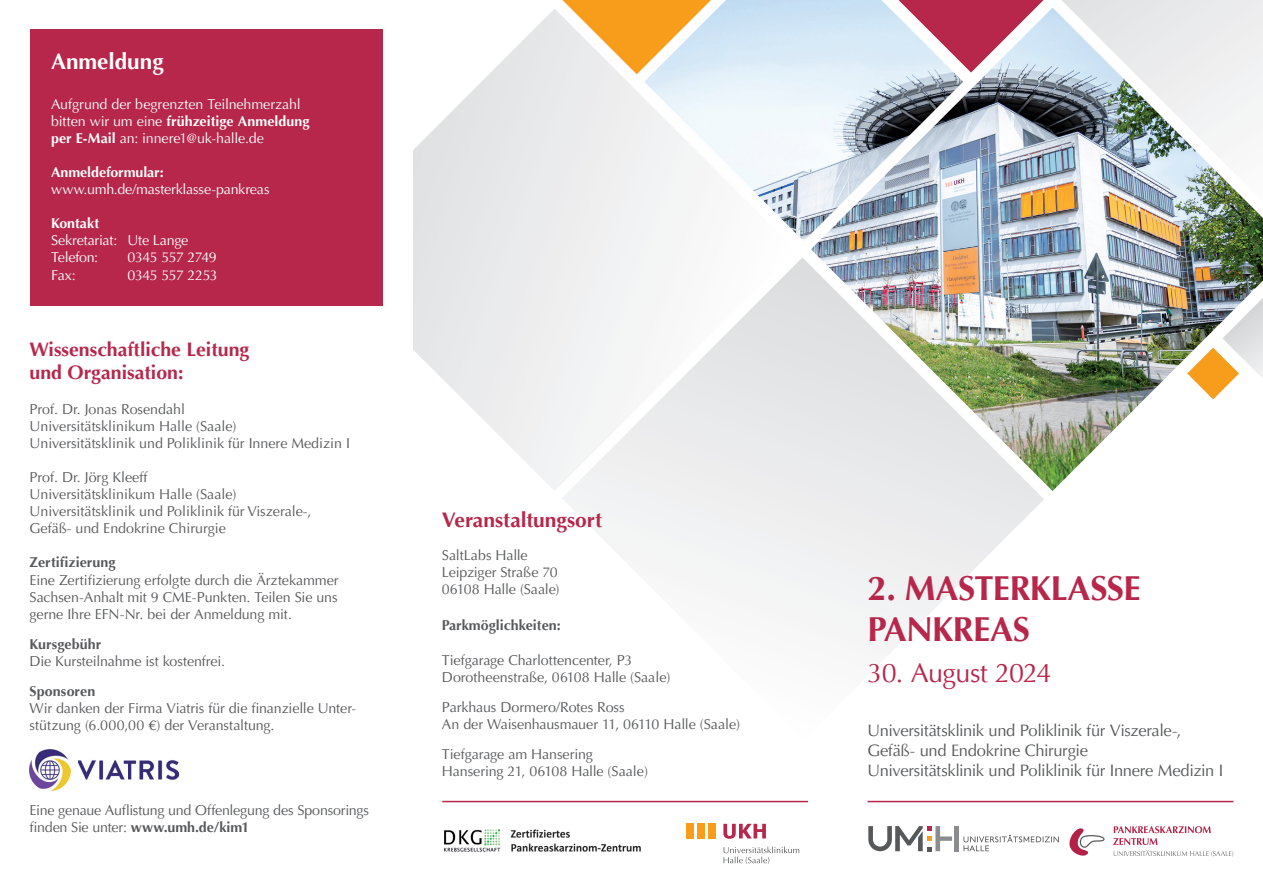
<style>
.page{position:relative;width:1263px;height:893px;background:#fff}
.page>*{position:absolute;margin:0;border:0;box-sizing:border-box;transform-origin:0 0}
.t1{font:700 34.5px/41.4px "Optima LT";letter-spacing:-.02em;color:#b6274b}
.t2{font:27px "Optima LT";letter-spacing:-.03em;color:#b6274b}
.t3{font:700 22.5px "Optima LT";color:#fff}
.t4{font:700 21px "Optima LT";letter-spacing:-.005em;color:#b6274b}
.t5{font:700 19.5px/23.4px "Optima LT";color:#b6274b}
.t6{font:16.5px/19.8px "Optima LT";letter-spacing:-.025em;color:#57585a}
.t7{font:14.25px/17.1px "Optima LT";color:#57585a}
.t8{font:14.25px/17.1px "Optima LT";letter-spacing:-.01em;color:#fff}
.t9{font:700 14.25px "Optima LT";color:#57585a}
.t10{font:700 14.25px "Optima LT";letter-spacing:-.005em;color:#fff}
.t11{font:14.25px "Optima LT";letter-spacing:-.045em;color:#fff}
.t12{font:14.25px "Optima LT";letter-spacing:-.04em;color:#fff}
.s1{font-weight:700}
</style>
<div class="page">
<svg style="left:313px;top:9px;width:331px;height:481px"></svg>
<svg style="left:562px;top:257px;width:482px;height:385px"></svg>
<hr style="left:867px;top:801px;width:366px;height:1px;background:#b6274b">
<hr style="left:442px;top:801px;width:366px;height:1px;background:#b6274b">
<svg style="left:723px;top:824px;width:43px;height:15px"></svg>
<svg style="left:723px;top:846px;width:76px;height:18px"></svg>
<div style="left:708px;top:824px;width:8px;height:14px;background:#f89c1c"></div>
<div style="left:697px;top:824px;width:8px;height:14px;background:#f89c1c"></div>
<div style="left:686px;top:824px;width:8px;height:14px;background:#f89c1c"></div>
<img style="left:644px;top:0;width:619px;height:491px">
<div style="left:239px;top:30px;width:173px;height:448px;background:#fff"></div>
<div style="left:30px;top:30px;width:353px;height:276px;background:#b6274b"></div>
<svg style="left:562px;top:0;width:149px;height:74px"></svg>
<svg style="left:1113px;top:826px;width:120px;height:31px"></svg>
<svg style="left:1069px;top:828px;width:36px;height:28px"></svg>
<img style="left:29px;top:749px;width:149px;height:42px">
<img style="left:444px;top:829px;width:197px;height:23px">
<hr style="left:954px;top:826px;width:4px;height:25px;background:#8a8c8f">
<svg style="left:868px;top:826px;width:84px;height:25px"></svg>
<svg style="left:963px;top:835px;width:96px;height:16px"></svg>
<h3 class="t3" style="left:51px;top:48px;width:114px">Anmeldung</h3>
<p class="t8" style="left:51px;top:95px;width:260px">Aufgrund der begrenzten Teilnehmerzahl bitten wir um eine <span class="s1">frühzeitige Anmeldung per E-Mail</span> an: innere1@uk-halle.de</p>
<p class="t10" style="left:51px;top:164px;width:114px">Anmeldeformular:</p>
<p class="t8" style="left:51px;top:181px;width:220px">www.umh.de/masterklasse-pankreas</p>
<p class="t10" style="left:51px;top:215px;width:50px">Kontakt</p>
<p class="t8" style="left:51px;top:232px;width:139px">Sekretariat: Ute Lange<br>Telefon:</p>
<p class="t11" style="left:128px;top:249px;width:91px">0345 557 2749</p>
<p class="t8" style="left:51px;top:266px;width:26px">Fax:</p>
<p class="t12" style="left:128px;top:266px;width:92px">0345 557 2253</p>
<h3 class="t5" style="left:30px;top:338px;width:221px">Wissenschaftliche Leitung und Organisation:</h3>
<p class="t7" style="left:30px;top:400px;width:322px">Prof. Dr. Jonas Rosendahl<br>Universitätsklinikum Halle (Saale)<br>Universitätsklinik und Poliklinik für Innere Medizin I</p>
<p class="t7" style="left:30px;top:469px;width:284px">Prof. Dr. Jörg Kleeff<br>Universitätsklinikum Halle (Saale)<br>Universitätsklinik und Poliklinik für Viszerale-, Gefäß- und Endokrine Chirurgie</p>
<p class="t9" style="left:30px;top:554px;width:88px">Zertifizierung</p>
<p class="t7" style="left:30px;top:571px;width:311px;text-align:justify">Eine Zertifizierung erfolgte durch die Ärztekammer Sachsen-Anhalt mit 9 CME-Punkten. Teilen Sie uns gerne Ihre EFN-Nr. bei der Anmeldung mit.</p>
<p class="t9" style="left:30px;top:635px;width:73px">Kursgebühr</p>
<p class="t7" style="left:30px;top:652px;width:197px">Die Kursteilnahme ist kostenfrei.</p>
<p class="t9" style="left:30px;top:682px;width:67px">Sponsoren</p>
<p class="t7" style="left:30px;top:699px;width:328px">Wir danken der Firma Viatris für die finanzielle Unter&shy;stützung (6.000,00 €) der Veranstaltung.</p>
<p class="t7" style="left:30px;top:802px;width:341px">Eine genaue Auflistung und Offenlegung des Sponsorings finden Sie unter: <span class="s1">www.umh.de/kim1</span></p>
<h3 class="t4" style="left:442px;top:508px;width:162px">Veranstaltungsort</h3>
<p class="t7" style="left:442px;top:547px;width:119px">SaltLabs Halle<br>Leipziger Straße 70<br>06108 Halle (Saale)</p>
<p class="t9" style="left:442px;top:616px;width:120px">Parkmöglichkeiten:</p>
<p class="t7" style="left:442px;top:651px;width:230px">Tiefgarage Charlottencenter, P3<br>Dorotheenstraße, 06108 Halle (Saale)</p>
<p class="t7" style="left:442px;top:698px;width:300px">Parkhaus Dormero/Rotes Ross<br>An der Waisenhausmauer 11, 06110 Halle (Saale)</p>
<p class="t7" style="left:442px;top:745px;width:208px">Tiefgarage am Hansering<br>Hansering 21, 06108 Halle (Saale)</p>
<h1 class="t1" style="left:867px;top:568px;width:275px">2. MASTERKLASSE<br>PANKREAS</h1>
<h2 class="t2" style="left:867px;top:657px;width:185px">30. August 2024</h2>
<p class="t6" style="left:867px;top:721px;width:357px">Universitätsklinik und Poliklinik für Viszerale-,<br>Gefäß- und Endokrine Chirurgie<br>Universitätsklinik und Poliklinik für Innere Medizin I</p>
</div>
